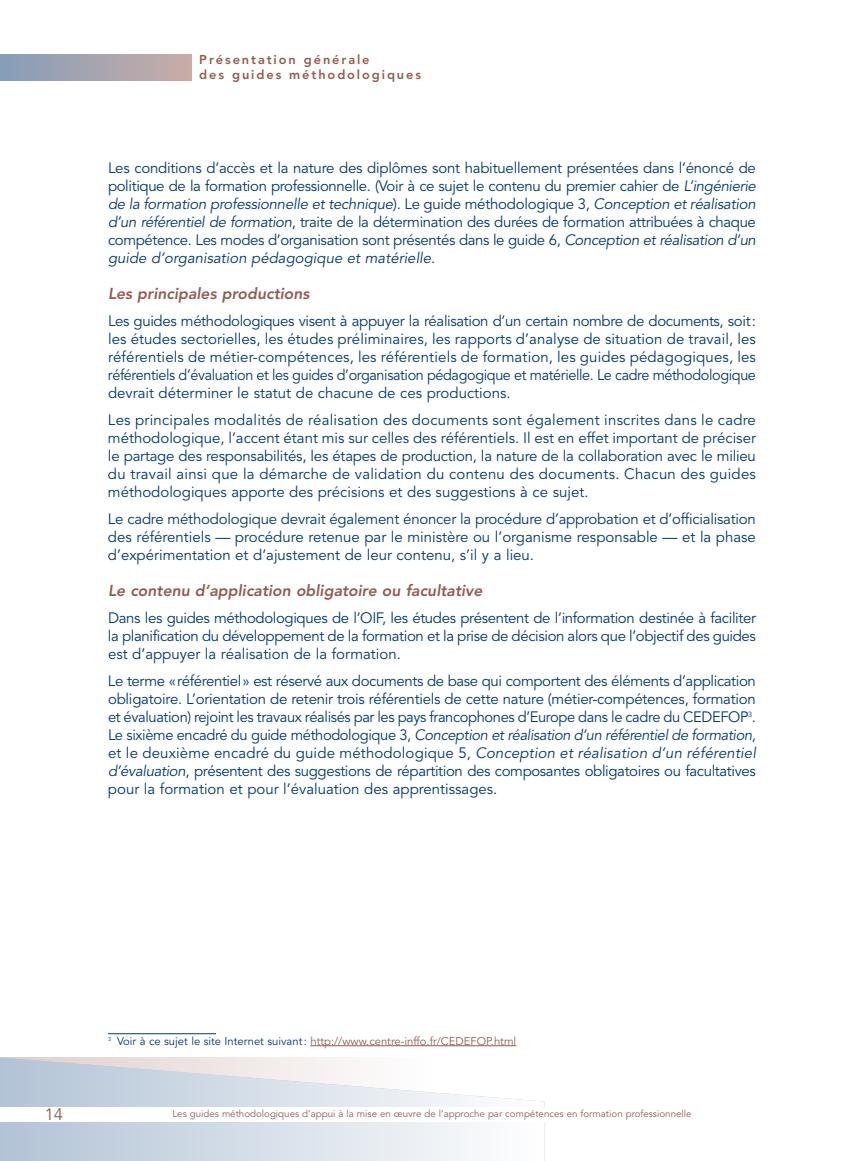
<style>
.page{position:relative;width:864px;height:1161px;background:#fff}
.page>*{position:absolute;margin:0;border:0;box-sizing:border-box;transform-origin:0 0}
.t1{font:16.5px "Avenir";color:#955b4f}
.t2{font:italic 800 15.75px "Avenir";color:#955b4f}
.t3{font:15px/18px "Avenir";color:#003776;text-align:justify}
.t4{font:800 12.75px/15px "Avenir";letter-spacing:.15em;color:#955b4f}
.t5{font:11.25px "Avenir";color:#955b4f}
.t6{font:9.75px "Avenir";color:#955b4f}
.s1{font-style:italic}
.s2{color:#003776}
</style>
<div class="page">
<svg style="left:0;top:1058px;width:544px;height:103px"></svg>
<div style="left:0;top:1107px;width:864px;height:15px;background:#fff"></div>
<div style="left:0;top:54px;width:191px;height:26px;background:linear-gradient(to right,#869db9,#c9ada7)"></div>
<hr style="left:108px;top:1033px;width:108px;height:1px;background:#003776">
<hr style="left:310px;top:1045px;width:206px;height:1px;background:#955b4f">
<p class="t4" style="left:199px;top:53px;width:223px">Présentation générale<br>des guides méthodologiques</p>
<p class="t3" style="left:108px;top:160px;width:650px">Les conditions d’accès et la nature des diplômes sont habituellement présentées dans l’énoncé de politique de la formation professionnelle. (Voir à ce sujet le contenu du premier cahier de <span class="s1">L’ingénierie de la formation professionnelle et technique</span>). Le guide méthodologique 3, <span class="s1">Conception et réalisation d’un référentiel de formation</span>, traite de la détermination des durées de formation attribuées à chaque compétence. Les modes d’organisation sont présentés dans le guide 6, <span class="s1">Conception et réalisation d’un guide d’organisation pédagogique et matérielle</span>.</p>
<p class="t2" style="left:108px;top:287px;width:203px">Les principales productions</p>
<p class="t3" style="left:108px;top:313px;width:650px">Les guides méthodologiques visent à appuyer la réalisation d’un certain nombre de documents, soit: les études sectorielles, les études préliminaires, les rapports d’analyse de situation de travail, les référentiels de métier-compétences, les référentiels de formation, les guides pédagogiques, les référentiels d’évaluation et les guides d’organisation pédagogique et matérielle. Le cadre méthodologique devrait déterminer le statut de chacune de ces productions.</p>
<p class="t3" style="left:108px;top:412px;width:650px">Les principales modalités de réalisation des documents sont également inscrites dans le cadre méthodologique, l’accent étant mis sur celles des référentiels. Il est en effet important de préciser le partage des responsabilités, les étapes de production, la nature de la collaboration avec le milieu du travail ainsi que la démarche de validation du contenu des documents. Chacun des guides méthodologiques apporte des précisions et des suggestions à ce sujet.</p>
<p class="t3" style="left:108px;top:511px;width:650px">Le cadre méthodologique devrait également énoncer la procédure d’approbation et d’officialisation des référentiels — procédure retenue par le ministère ou l’organisme responsable — et la phase d’expérimentation et d’ajustement de leur contenu, s’il y a lieu.</p>
<p class="t2" style="left:108px;top:584px;width:376px">Le contenu d’application obligatoire ou facultative</p>
<p class="t3" style="left:108px;top:610px;width:650px">Dans les guides méthodologiques de l’OIF, les études présentent de l’information destinée à faciliter la planification du développement de la formation et la prise de décision alors que l’objectif des guides est d’appuyer la réalisation de la formation.</p>
<p class="t3" style="left:108px;top:673px;width:650px">Le terme «référentiel» est réservé aux documents de base qui comportent des éléments d’application obligatoire. L’orientation de retenir trois référentiels de cette nature (métier-compétences, formation et évaluation) rejoint les travaux réalisés par les pays francophones d’Europe dans le cadre du CEDEFOP<sup>3</sup>.<br>Le sixième encadré du guide méthodologique 3, <span class="s1">Conception et réalisation d’un référentiel de formation</span>, et le deuxième encadré du guide méthodologique 5, <span class="s1">Conception et réalisation d’un référentiel d’évaluation</span>, présentent des suggestions de répartition des composantes obligatoires ou facultatives pour la formation et pour l’évaluation des apprentissages.</p>
<p class="t5" style="left:108px;top:1036px;width:410px"><sup>3</sup> <span class="s2">Voir à ce sujet le site Internet suivant:</span> http://www.centre-inffo.fr/CEDEFOP.html</p>
<p class="t1" style="left:45px;top:1108px;width:20px">14</p>
<p class="t6" style="left:172px;top:1110px;width:521px">Les guides méthodologiques d’appui à la mise en œuvre de l’approche par compétences en formation professionnelle</p>
</div>
